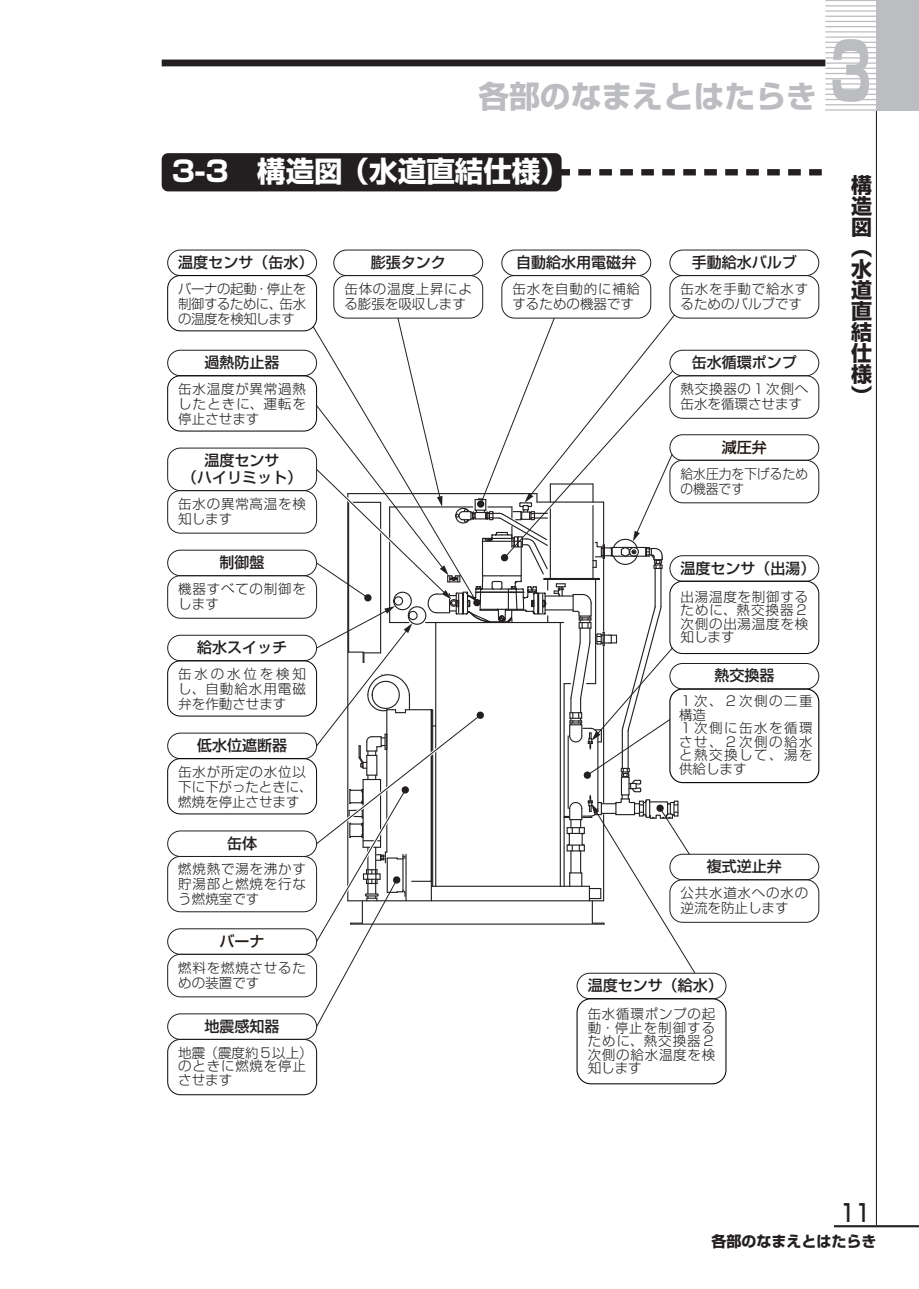
<style>
.page{position:relative;width:919px;height:1289px;background:#fff}
.page>*{position:absolute;margin:0;border:0;box-sizing:border-box;transform-origin:0 0}
.t1{font:700 78px "Shin Go Pro";color:#bcbdc0;scale:.65 1}
.t2{font:700 30.75px "Shin Go Pro";color:#bcbdc0}
.t3{font:700 28.5px "Shin Go Pro";color:#fff}
.t4{font:500 24px "Shin Go Pro";color:#231f20;scale:.85 1}
.t5{font:700 21px/21px "Shin Go Pro";color:#231f20;text-align:justify}
.t6{font:500 15px/16.5px "Shin Go Pro";color:#231f20;text-align:center}
.t7{font:700 15px "Shin Go Pro";color:#231f20}
.t8{font:500 15px "Shin Go Pro";color:#211814}
.t9{font:300 13.5px/15px "Shin Go Pro";letter-spacing:.055em;color:#231f20;text-align:justify}
.t10{font:300 13.5px/15px "Shin Go Pro";letter-spacing:.03em;color:#231f20}
.t11{font:300 13.5px/13.5px "Shin Go Pro";letter-spacing:.115em;color:#231f20}
.t12{font:300 13.5px/15px "Shin Go Pro";letter-spacing:-.005em;color:#231f20}
.t13{font:300 13.5px/13.5px "Shin Go Pro";color:#231f20}
.t14{font:300 13.5px/15px "Shin Go Pro";letter-spacing:.005em;color:#231f20;scale:.94 1}
</style>
<div class="page">
<hr style="left:833px;top:1225px;width:85px;height:2px;background:#231f20">
<div style="left:162px;top:60px;width:663px;height:6px;background:#231f20"></div>
<hr style="left:825px;top:16px;width:52px;height:1px;background:#bcbdc0">
<hr style="left:825px;top:21px;width:52px;height:1px;background:#bcbdc0">
<hr style="left:825px;top:26px;width:52px;height:1px;background:#bcbdc0">
<hr style="left:825px;top:31px;width:52px;height:1px;background:#bcbdc0">
<hr style="left:825px;top:37px;width:52px;height:1px;background:#bcbdc0">
<hr style="left:825px;top:42px;width:52px;height:1px;background:#bcbdc0">
<hr style="left:825px;top:47px;width:52px;height:1px;background:#bcbdc0">
<hr style="left:825px;top:52px;width:52px;height:1px;background:#bcbdc0">
<hr style="left:825px;top:57px;width:52px;height:1px;background:#bcbdc0">
<hr style="left:825px;top:63px;width:52px;height:1px;background:#bcbdc0">
<hr style="left:825px;top:68px;width:52px;height:1px;background:#bcbdc0">
<hr style="left:825px;top:73px;width:52px;height:1px;background:#bcbdc0">
<hr style="left:825px;top:78px;width:52px;height:1px;background:#bcbdc0">
<hr style="left:825px;top:83px;width:52px;height:1px;background:#bcbdc0">
<hr style="left:825px;top:89px;width:52px;height:1px;background:#bcbdc0">
<hr style="left:825px;top:94px;width:52px;height:1px;background:#bcbdc0">
<hr style="left:825px;top:99px;width:52px;height:1px;background:#bcbdc0">
<hr style="left:825px;top:104px;width:52px;height:1px;background:#bcbdc0">
<hr style="left:825px;top:109px;width:52px;height:1px;background:#bcbdc0">
<hr style="left:825px;top:11px;width:52px;height:1px;background:#bcbdc0">
<hr style="left:825px;top:5px;width:52px;height:1px;background:#bcbdc0">
<hr style="left:825px;top:0;width:52px;height:1px;background:#bcbdc0">
<hr style="left:875px;top:111px;width:1px;height:1114px;background:#231f20">
<div style="left:876px;top:0;width:42px;height:111px;background:#bcbdc0"></div>
<svg style="left:561px;top:169px;width:260px;height:6px"></svg>
<div style="left:162px;top:153px;width:399px;height:38px;background:#231f20;border-radius:6px"></div>
<div style="left:167px;top:249px;width:150px;height:27px;border:1px solid #231f20;border-radius:13px"></div>
<div style="left:167px;top:275px;width:150px;height:56px;border:1px solid #030303;border-radius:13px"></div>
<div style="left:167px;top:634px;width:150px;height:27px;border:1px solid #231f20;border-radius:13px"></div>
<div style="left:167px;top:660px;width:150px;height:56px;border:1px solid #030303;border-radius:13px"></div>
<div style="left:167px;top:350px;width:150px;height:26px;border:1px solid #231f20;border-radius:13px"></div>
<div style="left:167px;top:375px;width:150px;height:56px;border:1px solid #030303;border-radius:13px"></div>
<div style="left:167px;top:732px;width:150px;height:27px;border:1px solid #231f20;border-radius:13px"></div>
<div style="left:167px;top:758px;width:150px;height:56px;border:1px solid #030303;border-radius:13px"></div>
<div style="left:669px;top:555px;width:150px;height:26px;border:1px solid #231f20;border-radius:13px"></div>
<div style="left:669px;top:580px;width:150px;height:74px;border:1px solid #030303;border-radius:13px"></div>
<div style="left:576px;top:972px;width:150px;height:27px;border:1px solid #231f20;border-radius:13px"></div>
<div style="left:576px;top:998px;width:150px;height:86px;border:1px solid #030303;border-radius:14px"></div>
<div style="left:669px;top:663px;width:150px;height:26px;border:1px solid #231f20;border-radius:13px"></div>
<div style="left:669px;top:688px;width:150px;height:95px;border:1px solid #030303;border-radius:13px"></div>
<div style="left:167px;top:549px;width:150px;height:27px;border:1px solid #231f20;border-radius:13px"></div>
<div style="left:167px;top:575px;width:150px;height:43px;border:1px solid #231f20;border-radius:13px"></div>
<div style="left:333px;top:249px;width:150px;height:27px;border:1px solid #231f20;border-radius:13px"></div>
<div style="left:333px;top:275px;width:150px;height:43px;border:1px solid #231f20;border-radius:13px"></div>
<div style="left:669px;top:350px;width:150px;height:26px;border:1px solid #231f20;border-radius:13px"></div>
<div style="left:669px;top:375px;width:150px;height:44px;border:1px solid #231f20;border-radius:13px"></div>
<div style="left:167px;top:1013px;width:150px;height:26px;border:1px solid #231f20;border-radius:13px"></div>
<div style="left:167px;top:1038px;width:150px;height:57px;border:1px solid #231f20;border-radius:13px"></div>
<div style="left:669px;top:434px;width:150px;height:27px;border:1px solid #231f20;border-radius:13px"></div>
<div style="left:669px;top:460px;width:150px;height:43px;border:1px solid #231f20;border-radius:13px"></div>
<div style="left:501px;top:249px;width:150px;height:27px;border:1px solid #231f20;border-radius:13px"></div>
<div style="left:501px;top:275px;width:150px;height:43px;border:1px solid #231f20;border-radius:13px"></div>
<div style="left:669px;top:249px;width:150px;height:27px;border:1px solid #231f20;border-radius:13px"></div>
<div style="left:669px;top:275px;width:150px;height:43px;border:1px solid #231f20;border-radius:13px"></div>
<div style="left:669px;top:853px;width:150px;height:27px;border:1px solid #231f20;border-radius:13px"></div>
<div style="left:669px;top:879px;width:150px;height:43px;border:1px solid #231f20;border-radius:13px"></div>
<div style="left:167px;top:830px;width:150px;height:27px;border:1px solid #231f20;border-radius:13px"></div>
<div style="left:167px;top:856px;width:150px;height:56px;border:1px solid #231f20;border-radius:13px"></div>
<div style="left:167px;top:928px;width:150px;height:26px;border:1px solid #231f20;border-radius:13px"></div>
<div style="left:167px;top:953px;width:150px;height:44px;border:1px solid #231f20;border-radius:13px"></div>
<div style="left:167px;top:447px;width:150px;height:44px;border:1px solid #231f20;border-radius:13px"></div>
<div style="left:167px;top:490px;width:150px;height:43px;border:1px solid #231f20;border-radius:13px"></div>
<svg style="left:312px;top:313px;width:384px;height:714px"></svg>
<h2 class="t2" style="left:478px;top:72px;width:340px">各部のなまえとはたらき</h2>
<h1 class="t1" style="left:830px;top:10px;width:65px">3</h1>
<h3 class="t3" style="left:172px;top:149px;width:398px">3-3　構造図（水道直結仕様）</h3>
<p class="t6" style="left:178px;top:252px;width:136px">温度センサ（缶水）</p>
<p class="t9" style="left:178px;top:279px;width:129px">バーナの起動・停止を制御するために、缶水の温度を検知します</p>
<p class="t6" style="left:204px;top:352px;width:76px">過熱防止器</p>
<p class="t9" style="left:178px;top:380px;width:129px">缶水温度が異常過熱したときに、運転を停止させます</p>
<p class="t6" style="left:182px;top:450px;width:121px">温度センサ<br>（ハイリミット）</p>
<p class="t9" style="left:178px;top:494px;width:129px">缶水の異常高温を検知します</p>
<p class="t6" style="left:219px;top:552px;width:46px">制御盤</p>
<p class="t9" style="left:178px;top:579px;width:129px">機器すべての制御をします</p>
<p class="t6" style="left:197px;top:637px;width:91px">給水スイッチ</p>
<p class="t9" style="left:178px;top:664px;width:129px">缶水の水位を検知し、自動給水用電磁弁を作動させます</p>
<p class="t6" style="left:197px;top:735px;width:91px">低水位遮断器</p>
<p class="t12" style="left:178px;top:762px;width:136px">缶水が所定の水位以下に下がったときに、燃焼を停止させます</p>
<p class="t6" style="left:370px;top:252px;width:77px">膨張タンク</p>
<p class="t10" style="left:344px;top:279px;width:129px">缶体の温度上昇による膨張を吸収します</p>
<p class="t6" style="left:516px;top:252px;width:121px">自動給水用電磁弁</p>
<p class="t10" style="left:512px;top:279px;width:129px">缶水を自動的に補給するための機器です</p>
<p class="t6" style="left:691px;top:252px;width:107px">手動給水バルブ</p>
<p class="t10" style="left:680px;top:279px;width:129px">缶水を手動で給水するためのバルブです</p>
<p class="t6" style="left:691px;top:352px;width:106px">缶水循環ポンプ</p>
<p class="t10" style="left:680px;top:380px;width:129px">熱交換器の１次側へ缶水を循環させます</p>
<p class="t8" style="left:721px;top:434px;width:46px">減圧弁</p>
<p class="t14" style="left:680px;top:464px;width:137px">給水圧力を下げるための機器です</p>
<p class="t6" style="left:680px;top:558px;width:136px">温度センサ（出湯）</p>
<p class="t9" style="left:680px;top:588px;width:129px;line-height:13.5px">出湯温度を制御するために、熱交換器２次側の出湯温度を検知します</p>
<p class="t6" style="left:714px;top:665px;width:62px">熱交換器</p>
<p class="t11" style="left:679px;top:693px;width:135px">１次、２次側の二重構造<br>１次側に缶水を循環させ、２次側の給水と熱交換して、湯を供給します</p>
<p class="t6" style="left:227px;top:833px;width:31px">缶体</p>
<p class="t9" style="left:178px;top:859px;width:129px">燃焼熱で湯を沸かす貯湯部と燃焼を行なう燃焼室です</p>
<p class="t8" style="left:219px;top:928px;width:46px">バーナ</p>
<p class="t9" style="left:178px;top:958px;width:129px">燃料を燃焼させるための装置です</p>
<p class="t6" style="left:204px;top:1016px;width:76px">地震感知器</p>
<p class="t13" style="left:178px;top:1044px;width:136px">地震（震度約５以上）のときに燃焼を停止させます</p>
<p class="t6" style="left:706px;top:856px;width:76px">複式逆止弁</p>
<p class="t9" style="left:680px;top:883px;width:129px">公共水道水への水の逆流を防止します</p>
<p class="t6" style="left:587px;top:975px;width:136px">温度センサ（給水）</p>
<p class="t9" style="left:587px;top:1005px;width:129px;line-height:13.5px">缶水循環ポンプの起動・停止を制御するために、熱交換器２次側の給水温度を検知します</p>
<h3 class="t5" style="left:851px;top:172px;width:22px">構造図（水道直結仕様）</h3>
<h3 class="t4" style="left:839px;top:1192px;width:38px">11</h3>
<p class="t7" style="left:711px;top:1229px;width:167px">各部のなまえとはたらき</p>
</div>
